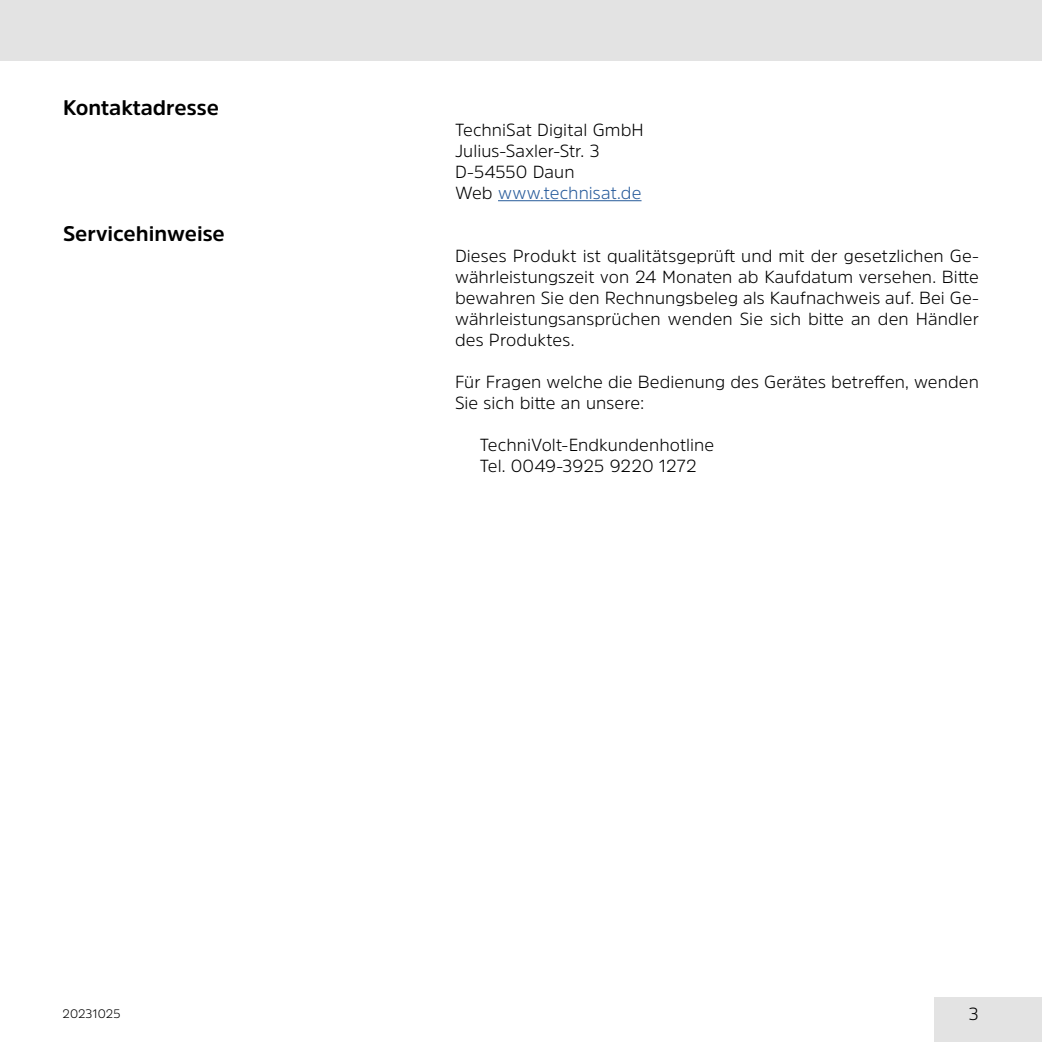
<style>
.page{position:relative;width:1042px;height:1042px;background:#fff}
.page>*{position:absolute;margin:0;border:0;box-sizing:border-box;transform-origin:0 0}
.t1{font:700 21px "Amsi Pro";color:#000}
.t2{font:300 17.5px/21px "Amsi Pro";letter-spacing:.005em;color:#000}
.t3{font:300 12.25px "Amsi Pro";letter-spacing:-.005em;color:#000}
.s1{color:#275b9b}
</style>
<div class="page">
<div style="left:934px;top:997px;width:108px;height:45px;background:#e3e3e3"></div>
<div style="left:0;top:0;width:1042px;height:61px;background:#e3e3e3"></div>
<hr style="left:498px;top:200px;width:143px;height:1px;background:#275b9b">
<p class="t1" style="left:63px;top:93px;width:157px">Kontaktadresse</p>
<p class="t1" style="left:63px;top:219px;width:163px">Servicehinweise</p>
<p class="t3" style="left:63px;top:1005px;width:59px">20231025</p>
<p class="t2" style="left:455px;top:119px;width:190px">TechniSat Digital GmbH<br>Julius-Saxler-Str. 3<br>D-54550 Daun<br>Web <span class="s1">www.technisat.de</span></p>
<p class="t2" style="left:455px;top:245px;width:525px;text-align:justify">Dieses Produkt ist qualitätsgeprüft und mit der gesetzlichen Ge&shy;währleistungszeit von 24 Monaten ab Kaufdatum versehen. Bitte bewahren Sie den Rechnungsbeleg als Kaufnachweis auf. Bei Ge&shy;währleistungsansprüchen wenden Sie sich bitte an den Händler des Produktes.</p>
<p class="t2" style="left:455px;top:371px;width:525px">Für Fragen welche die Bedienung des Gerätes betreffen, wenden<br>Sie sich bitte an unsere:</p>
<p class="t2" style="left:480px;top:434px;width:236px">TechniVolt-Endkundenhotline<br>Tel. 0049-3925 9220 1272</p>
<p class="t2" style="left:969px;top:1003px;width:11px">3</p>
</div>
